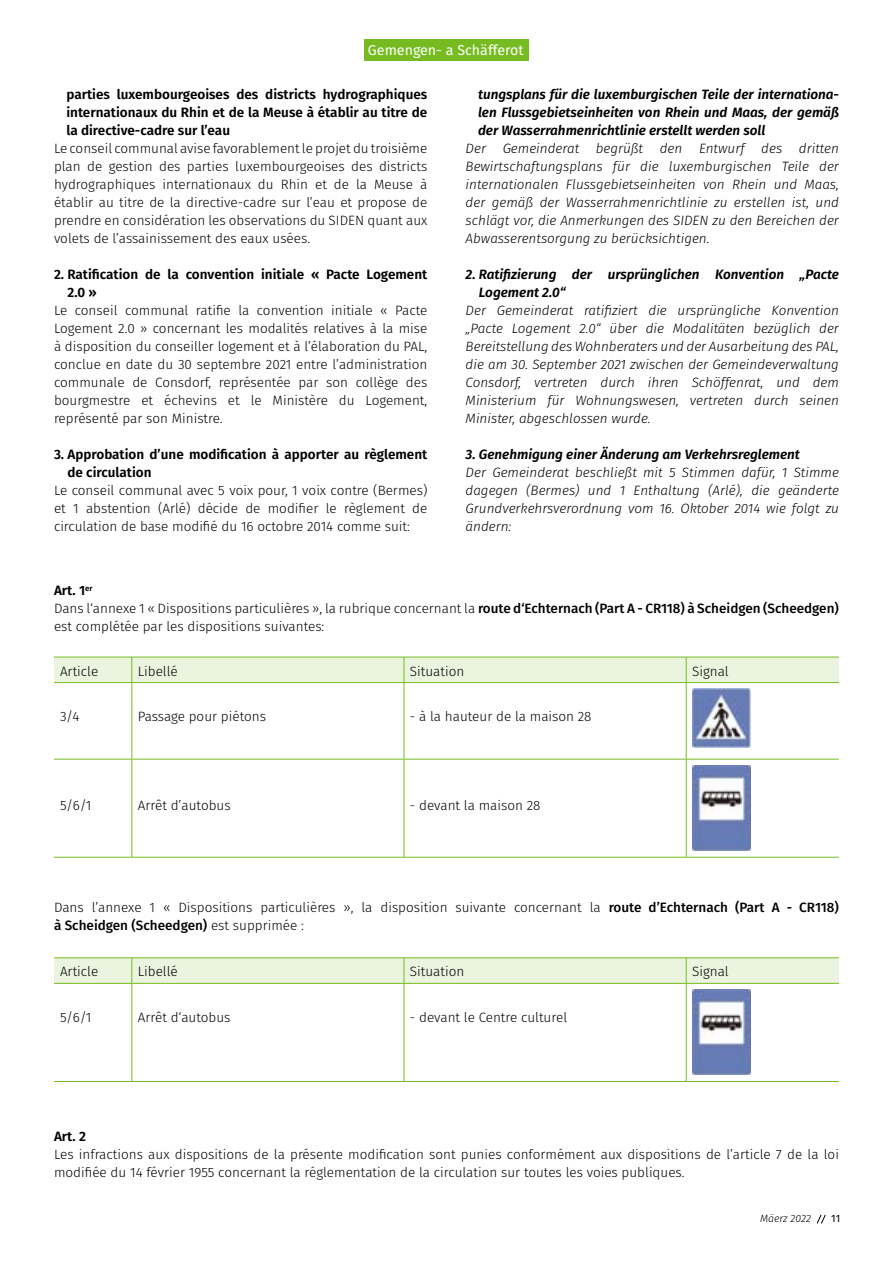
<style>
.page{position:relative;width:893px;height:1263px;background:#fff}
.page>*{position:absolute;margin:0;border:0;box-sizing:border-box;transform-origin:0 0}
.t1{font:14.25px "Fira Sans";color:#fff}
.t2{font:300 13.5px/18px "Fira Sans";color:#000;text-align:justify}
.t3{font:italic 300 13.5px/18px "Fira Sans";color:#000;text-align:justify}
.t4{font:italic 600 13.5px/18px "Fira Sans";color:#000;text-align:justify}
.t5{font:600 13.5px/18px "Fira Sans";color:#000}
.t6{font:italic 300 10.5px "Fira Sans";color:#000}
.t7{font:10.5px "Fira Sans";color:#000}
.s1{font-weight:600}
.s2{font-weight:500}
</style>
<div class="page">
<svg style="left:817px;top:1214px;width:9px;height:10px"></svg>
<div style="left:364px;top:39px;width:165px;height:21px;background:#76bc21"></div>
<div style="left:54px;top:657px;width:785px;height:25px;background:#ebf4de"></div>
<hr style="left:54px;top:682px;width:78px;height:1px;background:#76bc21">
<hr style="left:132px;top:682px;width:272px;height:1px;background:#76bc21">
<hr style="left:132px;top:683px;width:1px;height:76px;background:#76bc21">
<hr style="left:404px;top:682px;width:282px;height:1px;background:#76bc21">
<hr style="left:404px;top:683px;width:1px;height:76px;background:#76bc21">
<hr style="left:686px;top:682px;width:153px;height:1px;background:#76bc21">
<hr style="left:686px;top:683px;width:1px;height:76px;background:#76bc21">
<hr style="left:54px;top:759px;width:78px;height:1px;background:#76bc21">
<hr style="left:132px;top:759px;width:272px;height:1px;background:#76bc21">
<hr style="left:132px;top:759px;width:1px;height:98px;background:#76bc21">
<hr style="left:404px;top:759px;width:282px;height:1px;background:#76bc21">
<hr style="left:404px;top:759px;width:1px;height:98px;background:#76bc21">
<hr style="left:686px;top:759px;width:153px;height:1px;background:#76bc21">
<hr style="left:686px;top:759px;width:1px;height:98px;background:#76bc21">
<hr style="left:54px;top:857px;width:78px;height:1px;background:#76bc21">
<hr style="left:132px;top:857px;width:272px;height:1px;background:#76bc21">
<hr style="left:404px;top:857px;width:282px;height:1px;background:#76bc21">
<hr style="left:686px;top:857px;width:153px;height:1px;background:#76bc21">
<img style="left:692px;top:688px;width:59px;height:59px">
<img style="left:692px;top:765px;width:59px;height:86px">
<hr style="left:54px;top:957px;width:78px;height:1px;background:#76bc21">
<hr style="left:132px;top:957px;width:272px;height:1px;background:#76bc21">
<hr style="left:404px;top:957px;width:282px;height:1px;background:#76bc21">
<hr style="left:686px;top:957px;width:153px;height:1px;background:#76bc21">
<svg style="left:54px;top:958px;width:785px;height:25px;background:#e8f2d9"></svg>
<hr style="left:54px;top:983px;width:78px;height:1px;background:#76bc21">
<hr style="left:132px;top:983px;width:272px;height:1px;background:#76bc21">
<hr style="left:132px;top:983px;width:1px;height:98px;background:#76bc21">
<hr style="left:404px;top:983px;width:282px;height:1px;background:#76bc21">
<hr style="left:404px;top:983px;width:1px;height:98px;background:#76bc21">
<hr style="left:686px;top:983px;width:153px;height:1px;background:#76bc21">
<hr style="left:686px;top:983px;width:1px;height:98px;background:#76bc21">
<hr style="left:54px;top:1081px;width:78px;height:1px;background:#76bc21">
<hr style="left:132px;top:1081px;width:272px;height:1px;background:#76bc21">
<hr style="left:404px;top:1081px;width:282px;height:1px;background:#76bc21">
<hr style="left:686px;top:1081px;width:153px;height:1px;background:#76bc21">
<img style="left:692px;top:989px;width:59px;height:86px">
<p class="t1" style="left:368px;top:39px;width:157px">Gemengen- a Schäfferot</p>
<p class="t4" style="left:478px;top:84px;width:362px">tungsplans für die luxemburgischen Teile der internationa&shy;len Flussgebietseinheiten von Rhein und Maas, der gemäß der Wasserrahmenrichtlinie erstellt werden soll</p>
<p class="t3" style="left:466px;top:139px;width:375px">Der Gemeinderat begrüßt den Entwurf des dritten Bewirtschaftungsplans für die luxemburgischen Teile der internationalen Flussgebietseinheiten von Rhein und Maas, der gemäß der Wasserrahmenrichtlinie zu erstellen ist, und schlägt vor, die Anmerkungen des SIDEN zu den Bereichen der Abwasserentsorgung zu berücksichtigen.</p>
<p class="t4" style="left:479px;top:264px;width:362px;text-indent:-13px">2. Ratifizierung der ursprünglichen Konvention „Pacte<br>Logement 2.0“</p>
<p class="t3" style="left:466px;top:301px;width:375px">Der Gemeinderat ratifiziert die ursprüngliche Konvention „Pacte Logement 2.0“ über die Modalitäten bezüglich der Bereitstellung des Wohnberaters und der Ausarbeitung des PAL, die am 30. September 2021 zwischen der Gemeindeverwaltung Consdorf, vertreten durch ihren Schöffenrat, und dem Ministerium für Wohnungswesen, vertreten durch seinen Minister, abgeschlossen wurde.</p>
<p class="t4" style="left:466px;top:444px;width:336px">3. Genehmigung einer Änderung am Verkehrsreglement</p>
<p class="t3" style="left:466px;top:463px;width:375px">Der Gemeinderat beschließt mit 5 Stimmen dafür, 1 Stimme dagegen (Bermes) und 1 Enthaltung (Arlé), die geänderte Grundverkehrsverordnung vom 16. Oktober 2014 wie folgt zu ändern:</p>
<p class="t5" style="left:66px;top:84px;width:362px;text-align:justify">parties luxembourgeoises des districts hydrographiques internationaux du Rhin et de la Meuse à établir au titre de la directive-cadre sur l’eau</p>
<p class="t2" style="left:54px;top:139px;width:375px">Le conseil communal avise favorablement le projet du troisième plan de gestion des parties luxembourgeoises des districts hydrographiques internationaux du Rhin et de la Meuse à établir au titre de la directive-cadre sur l’eau et propose de prendre en considération les observations du SIDEN quant aux volets de l’assainissement des eaux usées.</p>
<p class="t5" style="left:67px;top:264px;width:361px;text-indent:-13px">2. Ratification de la convention initiale « Pacte Logement<br>2.0 »</p>
<p class="t2" style="left:54px;top:301px;width:375px">Le conseil communal ratifie la convention initiale « Pacte Logement 2.0 » concernant les modalités relatives à la mise à disposition du conseiller logement et à l’élaboration du PAL, conclue en date du 30 septembre 2021 entre l’administration communale de Consdorf, représentée par son collège des bourgmestre et échevins et le Ministère du Logement, représenté par son Ministre.</p>
<p class="t5" style="left:67px;top:444px;width:361px;text-indent:-13px">3. Approbation d’une modification à apporter au règlement de circulation</p>
<p class="t2" style="left:54px;top:481px;width:375px">Le conseil communal avec 5 voix pour, 1 voix contre (Bermes) et 1 abstention (Arlé) décide de modifier le règlement de circulation de base modifié du 16 octobre 2014 comme suit:</p>
<p class="t2" style="left:54px;top:581px;width:786px;text-align:left"><span class="s1">Art. 1</span><sup>er<br></sup>Dans l‘annexe 1 « Dispositions particulières », la rubrique concernant la <span class="s2">route d‘Echternach (Part A - CR118) à Scheidgen (Scheedgen) </span>est complétée par les dispositions suivantes:</p>
<p class="t2" style="left:60px;top:662px;width:40px">Article</p>
<p class="t2" style="left:138px;top:662px;width:42px">Libellé</p>
<p class="t2" style="left:410px;top:662px;width:56px">Situation</p>
<p class="t2" style="left:692px;top:662px;width:38px">Signal</p>
<p class="t2" style="left:60px;top:707px;width:21px">3/4</p>
<p class="t2" style="left:138px;top:707px;width:130px">Passage pour piétons</p>
<p class="t2" style="left:410px;top:707px;width:183px">- à la hauteur de la maison 28</p>
<p class="t2" style="left:60px;top:796px;width:33px">5/6/1</p>
<p class="t2" style="left:138px;top:796px;width:94px">Arrêt dʼautobus</p>
<p class="t2" style="left:410px;top:796px;width:132px">- devant la maison 28</p>
<p class="t2" style="left:54px;top:898px;width:786px">Dans l’annexe 1 « Dispositions particulières », la disposition suivante concernant la <span class="s2">route d’Echternach (Part A - CR118) à Scheidgen (Scheedgen)</span> est supprimée :</p>
<p class="t2" style="left:60px;top:963px;width:40px">Article</p>
<p class="t2" style="left:138px;top:963px;width:42px">Libellé</p>
<p class="t2" style="left:410px;top:963px;width:56px">Situation</p>
<p class="t2" style="left:692px;top:963px;width:38px">Signal</p>
<p class="t2" style="left:60px;top:1008px;width:33px">5/6/1</p>
<p class="t2" style="left:138px;top:1008px;width:94px">Arrêt d‘autobus</p>
<p class="t2" style="left:410px;top:1008px;width:159px">- devant le Centre culturel</p>
<p class="t5" style="left:54px;top:1126px;width:33px">Art. 2</p>
<p class="t2" style="left:54px;top:1145px;width:786px">Les infractions aux dispositions de la présente modification sont punies conformément aux dispositions de l’article 7 de la loi modifiée du 14 février 1955 concernant la réglementation de la circulation sur toutes les voies publiques.</p>
<p class="t6" style="left:760px;top:1211px;width:53px">Mäerz 2022</p>
<p class="t7" style="left:831px;top:1211px;width:10px">11</p>
</div>
